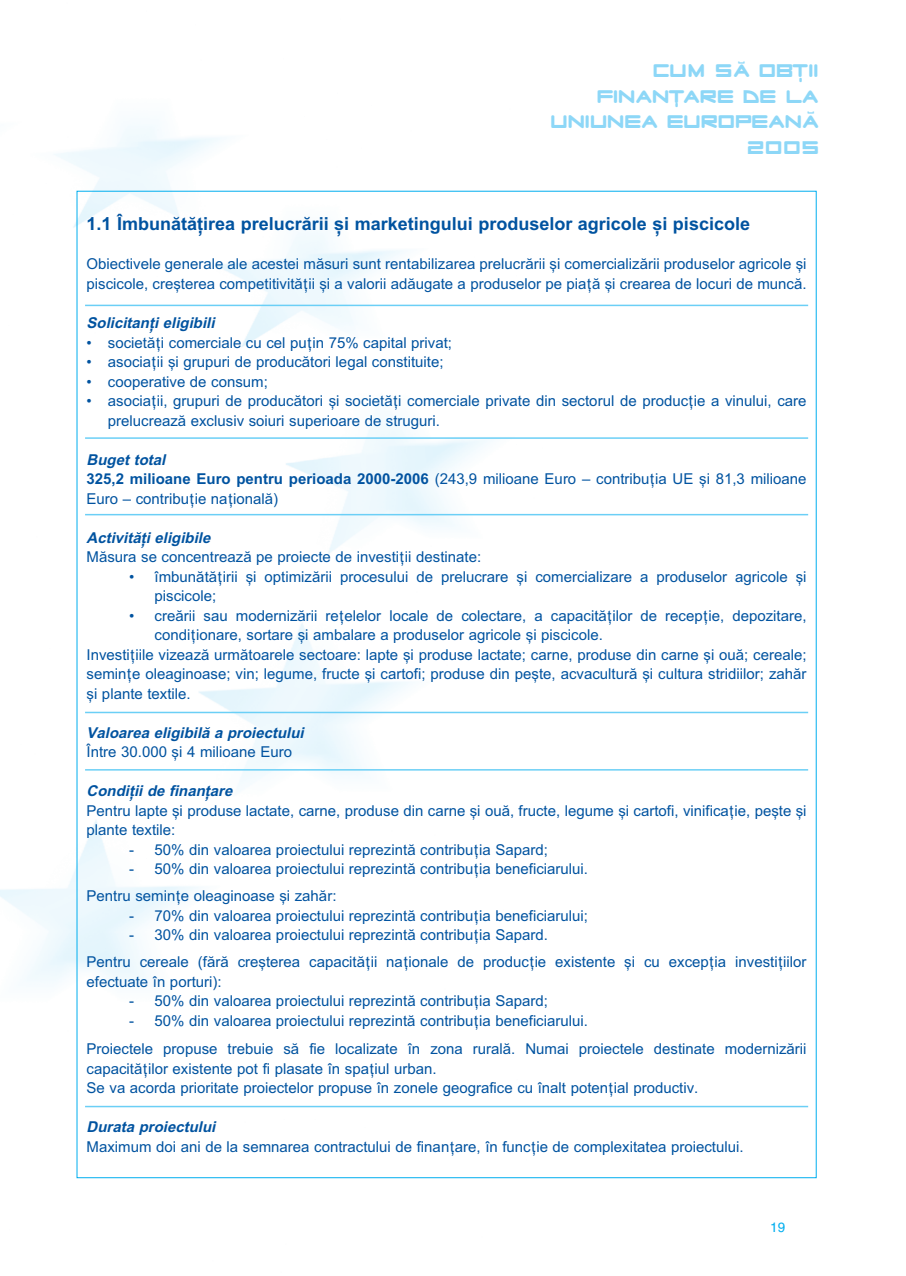
<style>
.page{position:relative;width:906px;height:1276px;background:#fff}
.page>*{position:absolute;margin:0;border:0;box-sizing:border-box;transform-origin:0 0}
.t1{font:22.5px/25.5px "Radio Stars";letter-spacing:.015em;color:#8dd7f7;text-align:right}
.t2{font:700 18px "Doru Arial";color:#0153a0}
.t3{font:15px/19.5px "Doru Arial";color:#0153a0}
.t4{font:italic 700 15px "Doru Arial";color:#0153a0}
.t5{font:13.5px "Helvetica";color:#00aeef}
.t6{font:9.15px "Radio Stars";color:#8dd7f7}
.s1{font-size:18px}
.s2{font-weight:700;font-style:italic}
.s3{font-weight:700}
</style>
<div class="page">
<hr style="left:85px;top:305px;width:723px;height:1px;background:#6bcff6">
<hr style="left:85px;top:437px;width:723px;height:2px;background:#6bcff6">
<hr style="left:85px;top:514px;width:723px;height:1px;background:#6bcff6">
<hr style="left:85px;top:712px;width:723px;height:1px;background:#6bcff6">
<hr style="left:85px;top:769px;width:723px;height:1px;background:#6bcff6">
<hr style="left:85px;top:1105px;width:723px;height:2px;background:#6bcff6">
<p class="t6" style="left:737px;top:64px;width:4px;rotate:-90deg">(</p>
<h1 class="t1" style="left:551px;top:58px;width:269px">CUM SA obt<span class="s1">,</span> ii<br>finant<span class="s1">,</span> are de la uniunea europeana<br>2005</h1>
<p class="t6" style="left:806px;top:114px;width:4px;rotate:-90deg">(</p>
<p class="t2" style="left:87px;top:214px;width:665px">1.1 Îmbunåtåœirea prelucrårii æi marketingului produselor agricole æi piscicole</p>
<p class="t3" style="left:87px;top:254px;width:721px">Obiectivele generale ale acestei måsuri sunt rentabilizarea prelucrårii æi comercializårii produselor agricole æi piscicole, creæterea competitivitåœii æi a valorii adåugate a produselor pe piaœå æi crearea de locuri de muncå.</p>
<p class="t4" style="left:87px;top:314px;width:134px">Solicitanœieligibili</p>
<p class="t3" style="left:87px;top:332px;width:367px">• societåœi comerciale cu cel puœin 75% capital privat;</p>
<p class="t3" style="left:87px;top:352px;width:358px">• asociaœii æi grupuri de producåtori legal constituite;</p>
<p class="t3" style="left:87px;top:371px;width:183px">• cooperative de consum;</p>
<p class="t3" style="left:108px;top:391px;width:700px;text-indent:-21px">• asociaœii, grupuri de producåtori æi societåœi comerciale private din sectorul de producœie a vinului, care prelucreazå exclusiv soiuri superioare de struguri.</p>
<p class="t3" style="left:87px;top:449px;width:721px"><span class="s2">Bugettotal<br></span><span class="s3">325,2 milioane Euro pentru perioada 2000-2006</span> (243,9 milioane Euro – contribuœia UE æi 81,3 milioane<br>Euro – contribuœie naœionalå)</p>
<p class="t4" style="left:87px;top:528px;width:129px">Activitåœieligibile</p>
<p class="t3" style="left:87px;top:547px;width:396px">Måsura se concentreazå pe proiecte de investiœii destinate:</p>
<p class="t3" style="left:155px;top:566px;width:653px;text-indent:-26px">• îmbunåtåœirii æi optimizårii procesului de prelucrare æi comercializare a produselor agricole æi piscicole;</p>
<p class="t3" style="left:129px;top:605px;width:679px">• creårii sau modernizårii reœelelor locale de colectare, a capacitåœilor de recepœie, depozitare,</p>
<p class="t3" style="left:155px;top:625px;width:450px">condiœionare, sortare æi ambalare a produselor agricole æi piscicole.</p>
<p class="t3" style="left:87px;top:644px;width:721px">Investiœiile vizeazå urmåtoarele sectoare: lapte æi produse lactate; carne, produse din carne æi ouå; cereale;</p>
<p class="t3" style="left:87px;top:664px;width:721px">seminœe oleaginoase; vin; legume, fructe æi cartofi; produse din peæte, acvaculturå æi cultura stridiilor; zahår</p>
<p class="t3" style="left:87px;top:683px;width:106px">æi plante textile.</p>
<p class="t4" style="left:87px;top:723px;width:223px">Valoarea eligibilå a proiectului</p>
<p class="t3" style="left:87px;top:742px;width:207px">Între 30.000 æi 4 milioane Euro</p>
<p class="t4" style="left:87px;top:782px;width:151px">Condiœiide finanœare</p>
<p class="t3" style="left:87px;top:800px;width:721px">Pentru lapte æi produse lactate, carne, produse din carne æi ouå, fructe, legume æi cartofi, vinificaœie, peæte æi plante textile:</p>
<p class="t3" style="left:129px;top:839px;width:420px">- 50% din valoarea proiectului reprezintå contribuœia Sapard;</p>
<p class="t3" style="left:87px;top:855px;width:503px;line-height:27px;text-indent:43px">- 50% din valoarea proiectului reprezintå contribuœia beneficiarului.<br>Pentru seminœe oleaginoase æi zahår:</p>
<p class="t3" style="left:129px;top:905px;width:460px">- 70% din valoarea proiectului reprezintå contribuœia beneficiarului;</p>
<p class="t3" style="left:87px;top:921px;width:721px;line-height:27px;text-indent:43px">- 30% din valoarea proiectului reprezintå contribuœia Sapard.<br>Pentru cereale (fårå creæterea capacitåœii naœionale de producœie existente æi cu excepœia investiœiilor</p>
<p class="t3" style="left:87px;top:971px;width:137px">efectuate în porturi):</p>
<p class="t3" style="left:129px;top:991px;width:420px">- 50% din valoarea proiectului reprezintå contribuœia Sapard;</p>
<p class="t3" style="left:87px;top:1006px;width:721px;line-height:28.5px;text-indent:43px">- 50% din valoarea proiectului reprezintå contribuœia beneficiarului.<br>Proiectele propuse trebuie så fie localizate în zona ruralå. Numai proiectele destinate modernizårii</p>
<p class="t3" style="left:87px;top:1058px;width:613px">capacitåœilor existente pot fi plasate în spaœiul urban.<br>Se va acorda prioritate proiectelor propuse în zonele geografice cu înalt potenœial productiv.</p>
<p class="t4" style="left:87px;top:1118px;width:134px">Durata proiectului</p>
<p class="t3" style="left:87px;top:1136px;width:658px">Maximum doi ani de la semnarea contractului de finanœare, în funcœie de complexitatea proiectului.</p>
<p class="t5" style="left:770px;top:1222px;width:17px">19</p>
</div>
